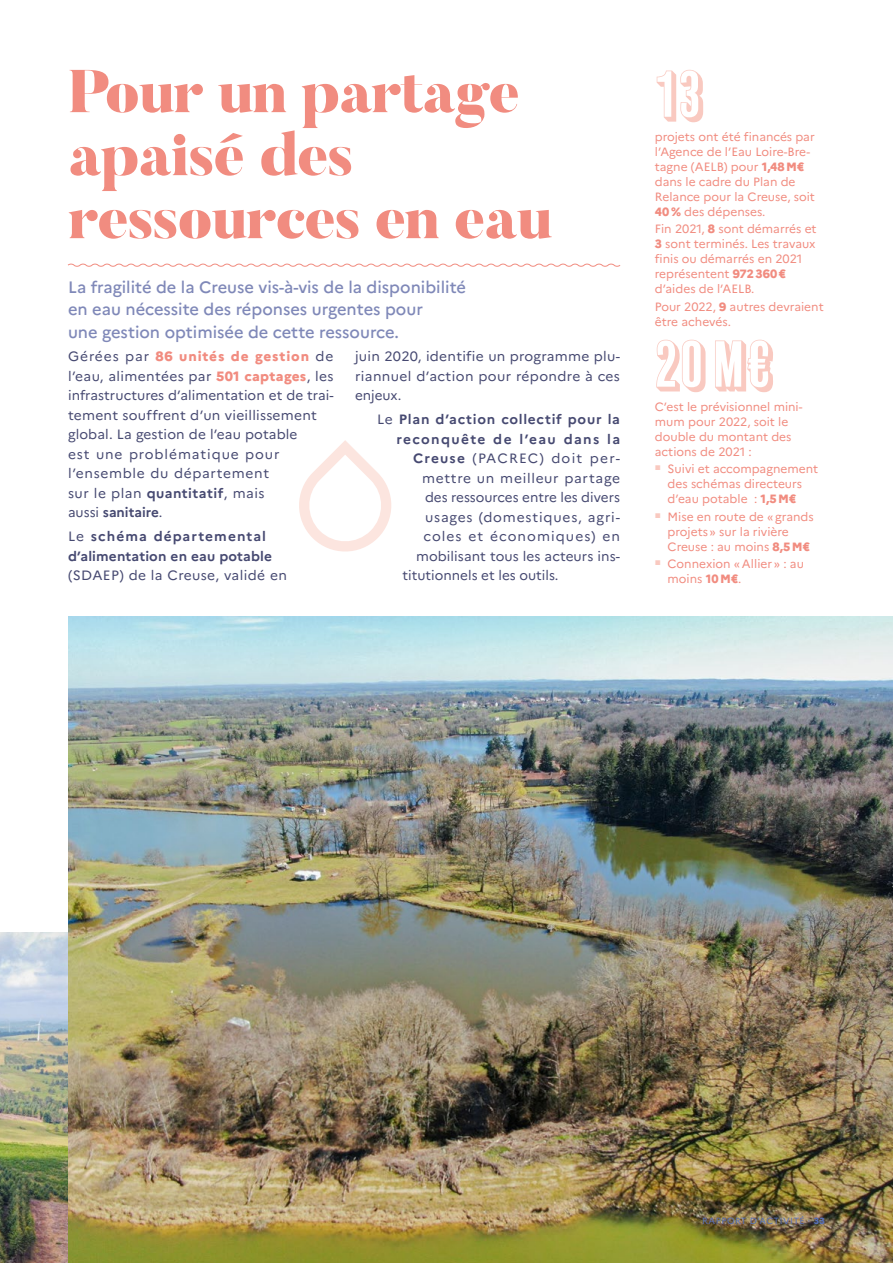
<style>
.page{position:relative;width:893px;height:1263px;background:#fff}
.page>*{position:absolute;margin:0;border:0;box-sizing:border-box;transform-origin:0 0}
.t1{font:900 60px/63px "Butler";letter-spacing:-.03em;color:#f18c80}
.t2{font:60px "Balboa Plus Primary";color:#f9c9c0}
.t3{font:500 16.5px/22.5px "Marianne";color:#7f88b8}
.t4{font:13.5px/19.5px "Marianne";letter-spacing:.02em;color:#464971}
.t5{font:13.5px "Marianne";color:#464971}
.t6{font:700 13.5px/19.5px "Marianne";letter-spacing:.01em;color:#464971}
.t7{font:700 13.5px "Marianne";letter-spacing:.055em;color:#464971}
.t8{font:13.5px "Marianne";letter-spacing:.06em;color:#464971}
.t9{font:700 13.5px "Marianne";letter-spacing:.1em;color:#464971}
.t10{font:13.5px "Marianne";letter-spacing:.05em;color:#464971}
.t11{font:13.5px "Marianne";letter-spacing:.09em;color:#464971}
.t12{font:13.5px "Marianne";letter-spacing:.075em;color:#464971}
.t13{font:12px/15px "Marianne";color:#f18c80}
.t14{font:9px "Marianne";letter-spacing:.05em;color:#5870b5}
.s1{font-weight:800;color:#f18c80}
.s2{font-weight:700}
.s3{font-weight:400}
.s4{font-weight:800}
</style>
<div class="page">
<img style="left:0;top:932px;width:68px;height:331px">
<img style="left:68px;top:617px;width:825px;height:646px">
<svg style="left:68px;top:263px;width:553px;height:4px"></svg>
<svg style="left:299px;top:440px;width:92px;height:112px"></svg>
<h1 class="t1" style="left:68px;top:62px;width:486px">Pour un partage apaisé des ressources en eau</h1>
<h2 class="t3" style="left:68px;top:274px;width:400px">La fragilité de la Creuse vis-à-vis de la disponibilité en eau nécessite des réponses urgentes pour<br>une gestion optimisée de cette ressource.</h2>
<p class="t4" style="left:68px;top:346px;width:267px">Gérées par <span class="s1">86 unités de gestion</span> de l’eau, alimentées par <span class="s1">501 captages</span>, les infrastructures d’alimentation et de trai&shy;tement souffrent d’un vieillissement global. La gestion de l’eau potable<br>est une problématique pour l’ensemble du département<br>sur le plan <span class="s2">quantitatif</span>, mais<br>aussi <span class="s2">sanitaire</span>.</p>
<p class="t6" style="left:68px;top:525px;width:205px"><span class="s3">Le</span> schéma départemental d’alimentation en eau potable</p>
<p class="t4" style="left:68px;top:564px;width:220px">(SDAEP) de la Creuse, validé en</p>
<p class="t4" style="left:355px;top:346px;width:266px;text-align:justify">juin 2020, identifie un programme plu&shy;riannuel d’action pour répondre à ces enjeux.</p>
<p class="t7" style="left:377px;top:409px;width:244px"><span class="s3">Le</span> Plan d’action collectif pour la</p>
<p class="t9" style="left:397px;top:428px;width:225px">reconquête de l’eau dans la</p>
<p class="t11" style="left:413px;top:448px;width:209px"><span class="s2">Creuse</span> (PACREC) doit per-</p>
<p class="t10" style="left:422px;top:467px;width:199px">mettre un meilleur partage</p>
<p class="t5" style="left:425px;top:487px;width:196px">des ressources entre les divers</p>
<p class="t8" style="left:425px;top:506px;width:196px">usages (domestiques, agri-</p>
<p class="t12" style="left:424px;top:526px;width:198px">coles et économiques) en</p>
<p class="t4" style="left:416px;top:545px;width:206px">mobilisant tous les acteurs ins-</p>
<p class="t5" style="left:403px;top:565px;width:156px">titutionnels et les outils.</p>
<h1 class="t2" style="left:655px;top:61px;width:51px">13</h1>
<p class="t13" style="left:655px;top:129px;width:162px">projets ont été financés par l’Agence de l’Eau Loire-Bre&shy;tagne (AELB) pour <span class="s4">1,48 M€ </span>dans le cadre du Plan de<br>Relance pour la Creuse, soit<br><span class="s4">40 %</span> des dépenses.</p>
<p class="t13" style="left:655px;top:221px;width:163px">Fin 2021, <span class="s4">8</span> sont démarrés et<br><span class="s4">3</span> sont terminés. Les travaux finis ou démarrés en 2021 représentent <span class="s4">972 360 € </span>d’aides de l’AELB.</p>
<p class="t13" style="left:655px;top:298px;width:170px">Pour 2022, <span class="s4">9</span> autres devraient être achevés.</p>
<h1 class="t2" style="left:655px;top:330px;width:120px">20M€</h1>
<p class="t13" style="left:655px;top:398px;width:149px">C’est le prévisionnel mini&shy;mum pour 2022, soit le double du montant des actions de 2021 :</p>
<p class="t13" style="left:668px;top:461px;width:152px;text-indent:-13px"><sup>■</sup> Suivi et accompagnement des schémas directeurs d’eau potable : <span class="s4">1,5 M€</span></p>
<p class="t13" style="left:668px;top:508px;width:148px;text-indent:-13px"><sup>■</sup> Mise en route de « grands projets » sur la rivière<br>Creuse : au moins <span class="s4">8,5 M€</span></p>
<p class="t13" style="left:668px;top:555px;width:138px;text-indent:-13px"><sup>■</sup> Connexion « Allier » : au moins <span class="s4">10 M€</span>.</p>
<p class="t14" style="left:702px;top:1213px;width:124px">RAPPORT D’ACTIVITÉ · <span class="s4">33</span></p>
</div>
